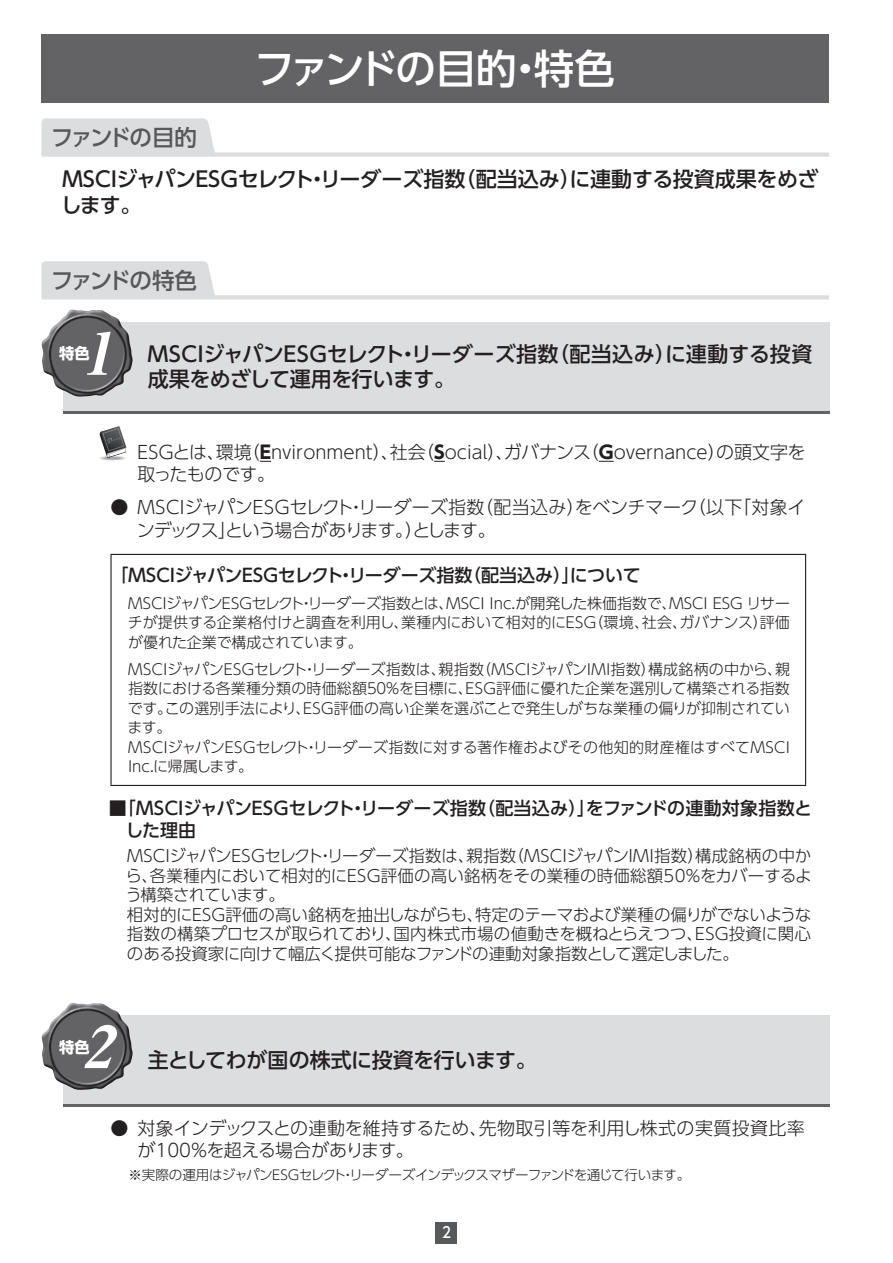
<style>
.page{position:relative;width:893px;height:1263px;background:#fff}
.page>*{position:absolute;margin:0;border:0;box-sizing:border-box;transform-origin:0 0}
.t1{font:italic 58.5px "Midashi Min Pr 5 MA31";color:#fff;scale:1.04 1}
.t2{font:500 40.5px "UD Shin Go Pro";letter-spacing:-.06em;color:#fff}
.t3{font:500 22.5px "UD Shin Go Pro";letter-spacing:-.095em;color:#57585a}
.t4{font:500 21px/25.5px "UD Shin Go Pro";letter-spacing:-.025em;color:#231f20}
.t5{font:300 18px/22.5px "UD Shin Go Pro";letter-spacing:-.005em;color:#231f20}
.t6{font:300 18px/22.5px "UD Shin Go Pro";letter-spacing:-.06em;color:#231f20}
.t7{font:500 18px/22.5px "UD Shin Go Pro";letter-spacing:-.05em;color:#231f20}
.t8{font:500 18px "UD Shin Go Pro";letter-spacing:-.08em;color:#231f20}
.t9{font:300 16.5px/19.5px "UD Shin Go Pro";letter-spacing:-.02em;color:#231f20}
.t10{font:700 15.3px "UD Shin Go Pro";color:#fff}
.t11{font:300 15px/19.5px "UD Shin Go Pro";letter-spacing:-.02em;color:#231f20;text-align:justify}
.t12{font:500 15px "UD Shin Go Pro";color:#fff;scale:.9 1}
.t13{font:300 13.5px "UD Shin Go Pro";letter-spacing:-.055em;color:#231f20}
.s1{font-weight:700}
</style>
<div class="page">
<div style="left:436px;top:1222px;width:21px;height:21px;background:#57585a"></div>
<div style="left:41px;top:35px;width:788px;height:68px;background:#636366"></div>
<svg style="left:41px;top:118px;width:788px;height:39px"></svg>
<svg style="left:41px;top:261px;width:788px;height:38px"></svg>
<div style="left:63px;top:322px;width:766px;height:92px;background:#dcdddf"></div>
<hr style="left:63px;top:411px;width:766px;height:3px;background:#636366">
<img style="left:41px;top:310px;width:92px;height:87px">
<hr style="left:101px;top:457px;width:23px;height:3px;background:#e1e2e4;border-radius:50%">
<hr style="left:103px;top:457px;width:19px;height:3px;background:#d3d4d6;border-radius:50%">
<svg style="left:100px;top:426px;width:26px;height:33px"></svg>
<svg style="left:599px;top:461px;width:15px;height:1px"></svg>
<hr style="left:110px;top:554px;width:696px;height:1px;background:#231f20">
<hr style="left:110px;top:555px;width:2px;height:230px;background:#231f20">
<hr style="left:805px;top:555px;width:1px;height:230px;background:#231f20">
<hr style="left:110px;top:785px;width:696px;height:1px;background:#231f20">
<div style="left:63px;top:1015px;width:766px;height:92px;background:#dcdddf"></div>
<hr style="left:63px;top:1104px;width:766px;height:3px;background:#636366">
<img style="left:41px;top:1003px;width:92px;height:87px">
<h2 class="t2" style="left:254px;top:36px;width:362px">ファンドの目的・特色</h2>
<h3 class="t3" style="left:51px;top:119px;width:147px">ファンドの目的</h3>
<h3 class="t4" style="left:61px;top:166px;width:759px">ＭＳＣＩジャパンＥＳＧセレクト・リーダーズ指数（配当込み）に連動する投資成果をめざします。</h3>
<h3 class="t3" style="left:51px;top:262px;width:148px">ファンドの特色</h3>
<h1 class="t1" style="left:82px;top:308px;width:49px">1</h1>
<h3 class="t4" style="left:148px;top:340px;width:666px">ＭＳＣＩジャパンＥＳＧセレクト・リーダーズ指数（配当込み）に連動する投資成果をめざして運用を行います。</h3>
<p class="t10" style="left:59px;top:341px;width:32px">特色</p>
<p class="t5" style="left:134px;top:440px;width:673px">ＥＳＧとは、環境（<span class="s1">E</span>nvironment）、社会（<span class="s1">S</span>ocial）、ガバナンス（<span class="s1">G</span>overnance）の頭文字を取ったものです。</p>
<p class="t6" style="left:137px;top:495px;width:670px;text-indent:-26px">● ＭＳＣＩジャパンＥＳＧセレクト・リーダーズ指数（配当込み）をベンチマーク（以下「対象インデックス」という場合があります。）とします。</p>
<p class="t8" style="left:110px;top:560px;width:532px">「ＭＳＣＩジャパンＥＳＧセレクト・リーダーズ指数（配当込み）」について</p>
<p class="t11" style="left:128px;top:593px;width:664px">ＭＳＣＩジャパンＥＳＧセレクト・リーダーズ指数とは、MSCI Inc.が開発した株価指数で、MSCI ESG リサーチが提供する企業格付けと調査を利用し、業種内において相対的にＥＳＧ（環境、社会、ガバナンス）評価が優れた企業で構成されています。</p>
<p class="t11" style="left:128px;top:659px;width:664px;text-align:left">ＭＳＣＩジャパンＥＳＧセレクト・リーダーズ指数は、親指数（ＭＳＣＩジャパンＩＭＩ指数）構成銘柄の中から、親指数における各業種分類の時価総額５０％を目標に、ＥＳＧ評価に優れた企業を選別して構築される指数です。この選別手法により、ＥＳＧ評価の高い企業を選ぶことで発生しがちな業種の偏りが抑制されています。<br>ＭＳＣＩジャパンＥＳＧセレクト・リーダーズ指数に対する著作権およびその他知的財産権はすべてMSCI Inc.に帰属します。</p>
<p class="t7" style="left:125px;top:796px;width:688px;text-indent:-17px">■「ＭＳＣＩジャパンＥＳＧセレクト・リーダーズ指数（配当込み）」をファンドの連動対象指数とした理由</p>
<p class="t9" style="left:125px;top:845px;width:688px">ＭＳＣＩジャパンＥＳＧセレクト・リーダーズ指数は、親指数（ＭＳＣＩジャパンＩＭＩ指数）構成銘柄の中から、各業種内において相対的にＥＳＧ評価の高い銘柄をその業種の時価総額50％をカバーするよう構築されています。<br>相対的にＥＳＧ評価の高い銘柄を抽出しながらも、特定のテーマおよび業種の偏りがでないような指数の構築プロセスが取られており、国内株式市場の値動きを概ねとらえつつ、ＥＳＧ投資に関心のある投資家に向けて幅広く提供可能なファンドの連動対象指数として選定しました。</p>
<h1 class="t1" style="left:82px;top:1001px;width:49px">2</h1>
<p class="t10" style="left:59px;top:1034px;width:32px">特色</p>
<h3 class="t4" style="left:148px;top:1046px;width:391px">主としてわが国の株式に投資を行います。</h3>
<p class="t5" style="left:137px;top:1116px;width:669px;text-indent:-27px">● 対象インデックスとの連動を維持するため、先物取引等を利用し株式の実質投資比率が100％を超える場合があります。</p>
<p class="t13" style="left:128px;top:1164px;width:563px">※実際の運用はジャパンＥＳＧセレクト・リーダーズインデックスマザーファンドを通じて行います。</p>
<p class="t12" style="left:442px;top:1220px;width:11px">2</p>
</div>
